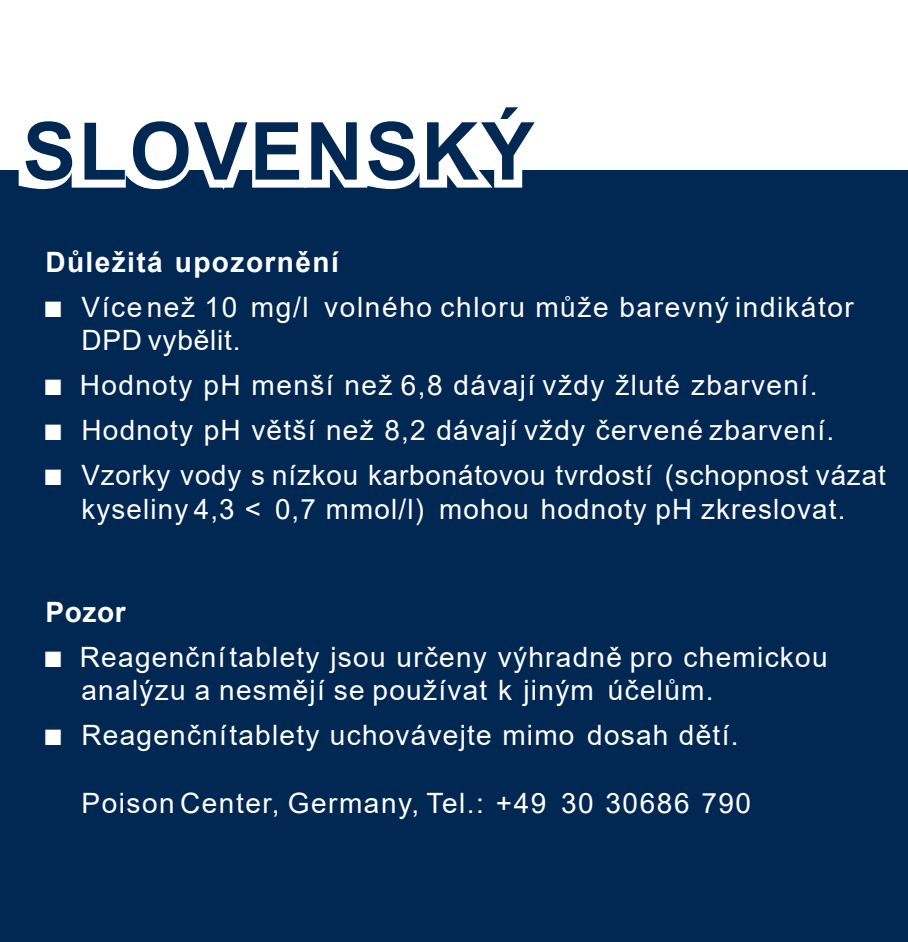
<style>
.page{position:relative;width:908px;height:942px;background:#fff}
.page>*{position:absolute;margin:0;border:0;box-sizing:border-box;transform-origin:0 0}
.t1{font:700 80px "Arial";letter-spacing:.03em;color:#002853}
.t2{font:28px/33.6px "Arial";letter-spacing:.045em;color:#fff}
.t3{font:700 28px "Arial";letter-spacing:.05em;color:#fff}
.s1{font-family:"Consolas"}
</style>
<div class="page">
<div style="left:0;top:170px;width:907px;height:771px;background:#002853"></div>
<svg style="left:18px;top:170px;width:505px;height:20px"></svg>
<h1 class="t1" style="left:23px;top:121px;width:513px">SLOVENSKÝ</h1>
<p class="t3" style="left:45px;top:251px;width:295px">Důležitá upozornění</p>
<p class="t2" style="left:81px;top:292px;width:773px;text-indent:-36px"><span class="s1">■</span> Vícenež 10 mg/l volného chloru může barevný indikátor<br>DPD vybělit.</p>
<p class="t2" style="left:45px;top:371px;width:773px"><span class="s1">■</span> Hodnoty pH menší než 6,8 dávají vždy žluté zbarvení.</p>
<p class="t2" style="left:45px;top:416px;width:790px"><span class="s1">■</span> Hodnoty pH větší než 8,2 dávají vždy červené zbarvení.</p>
<p class="t2" style="left:45px;top:461px;width:841px;text-align:center"><span class="s1">■</span> Vzorky vody s nízkou karbonátovou tvrdostí (schopnost vázat kyseliny 4,3 &lt; 0,7 mmol/l) mohou hodnoty pH zkreslovat.</p>
<p class="t3" style="left:45px;top:601px;width:82px">Pozor</p>
<p class="t2" style="left:81px;top:642px;width:747px;text-indent:-36px"><span class="s1">■</span> Reagenčnítablety jsou určeny výhradně pro chemickou analýzu a nesmějí se používat k jiným účelům.</p>
<p class="t2" style="left:45px;top:720px;width:694px"><span class="s1">■</span> Reagenčnítablety uchovávejte mimo dosah dětí.</p>
<p class="t2" style="left:81px;top:788px;width:671px">Poison Center, Germany, Tel.: +49 30 30686 790</p>
</div>
